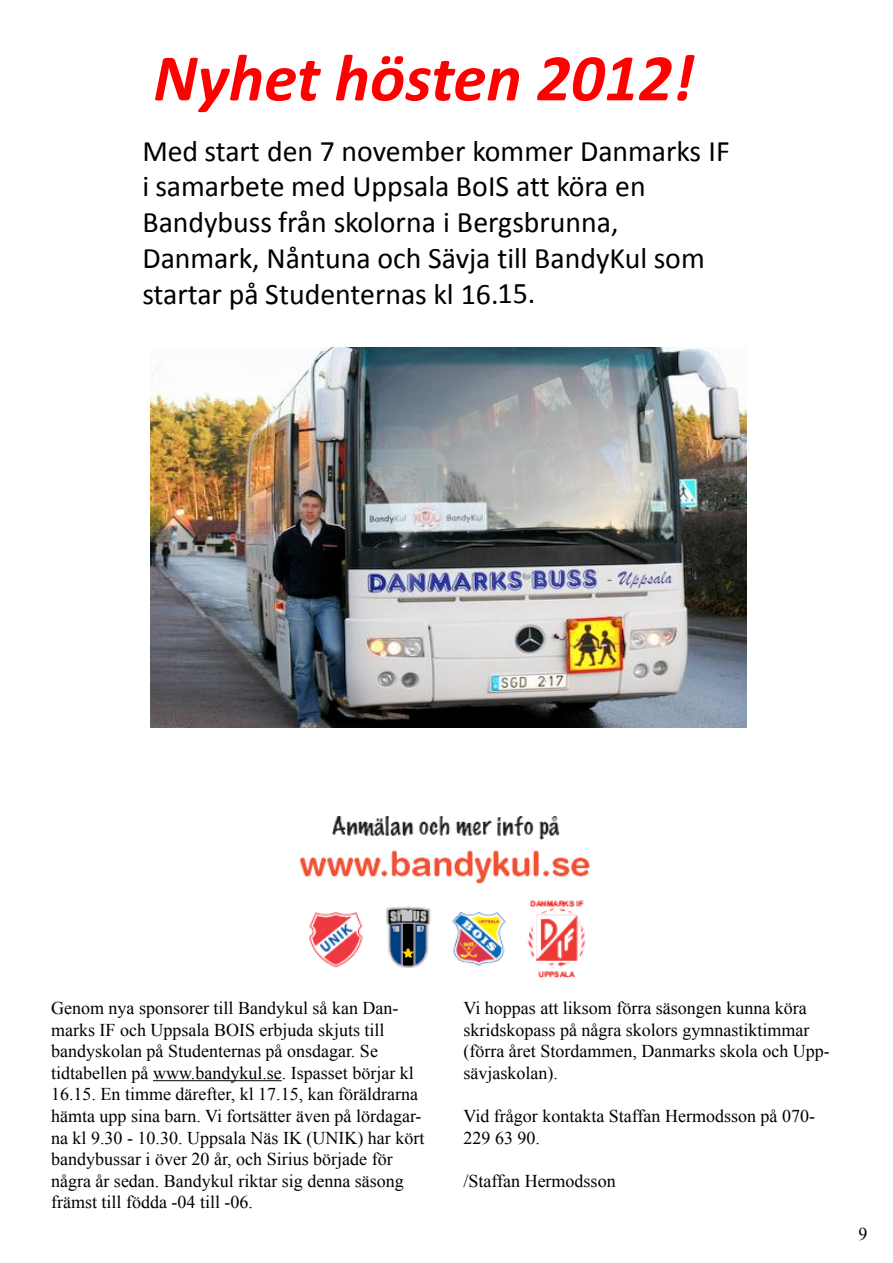
<style>
.page{position:relative;width:893px;height:1263px;background:#fff}
.page>*{position:absolute;margin:0;border:0;box-sizing:border-box;transform-origin:0 0}
.t1{font:italic 700 67.05px "Calibri";color:#f00}
.t2{font:29.85px/35.7px "Calibri";color:#000}
.t3{font:18px/21.6px "Times New Roman";color:#000}
.s1{font-size:30px}
</style>
<div class="page">
<img style="left:150px;top:348px;width:596px;height:380px">
<img style="left:300px;top:816px;width:290px;height:162px">
<hr style="left:153px;top:1080px;width:129px;height:1px;background:#000">
<h1 class="t1" style="left:153px;top:36px;width:542px">Nyhet hösten 2012!</h1>
<h2 class="t2" style="left:142px;top:131px;width:589px">Med start den 7 november kommer Danmarks IF i samarbete med Uppsala BoIS att köra en Bandybuss från skolorna i Bergsbrunna, Danmark, Nåntuna och Sävja till BandyKul som startar på Studenternas kl 16.<span class="s1">15.</span></h2>
<p class="t3" style="left:51px;top:997px;width:375px">Genom nya sponsorer till Bandykul så kan Dan&shy;marks IF och Uppsala BOIS erbjuda skjuts till bandyskolan på Studenternas på onsdagar. Se tidtabellen på www.bandykul.se. Ispasset börjar kl 16.15. En timme därefter, kl 17.15, kan föräldrarna hämta upp sina barn. Vi fortsätter även på lördagar&shy;na kl 9.30 - 10.30. Uppsala Näs IK (UNIK) har kört bandybussar i över 20 år, och Sirius började för några år sedan. Bandykul riktar sig denna säsong främst till födda -04 till -06.</p>
<p class="t3" style="left:463px;top:997px;width:368px">Vi hoppas att liksom förra säsongen kunna köra skridskopass på några skolors gymnastiktimmar (förra året Stordammen, Danmarks skola och Upp&shy;sävjaskolan).</p>
<p class="t3" style="left:463px;top:1105px;width:353px">Vid frågor kontakta Staffan Hermodsson på 070-<br>229 63 90.</p>
<p class="t3" style="left:463px;top:1170px;width:154px">/Staffan Hermodsson</p>
<p class="t3" style="left:858px;top:1223px;width:10px">9</p>
</div>
